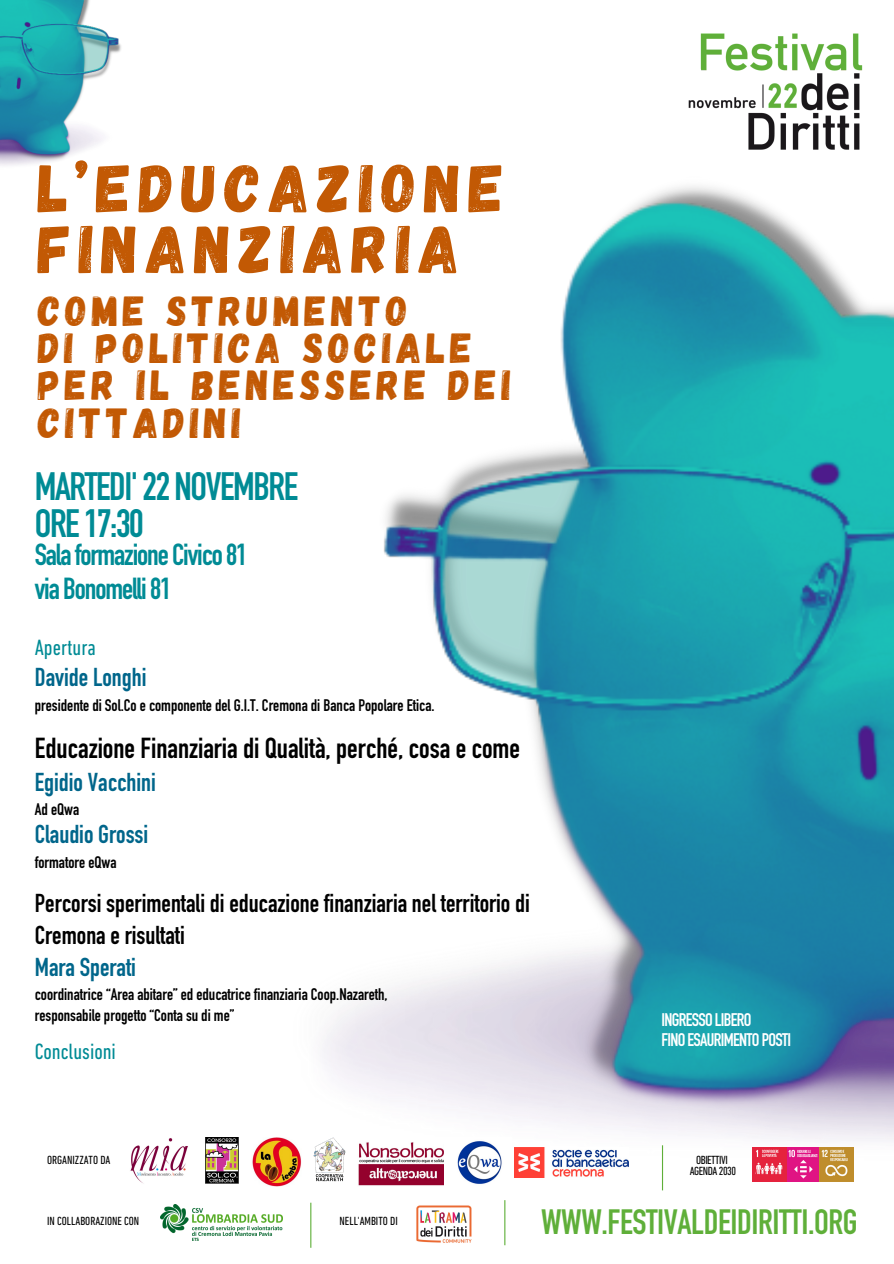
<style>
.page{position:relative;width:894px;height:1264px;background:#fff}
.page>*{position:absolute;margin:0;border:0;box-sizing:border-box;transform-origin:0 0}
.t1{font:67.5px/60.8px "Gagalin";letter-spacing:.115em;color:#c25904}
.t2{font:42px/37.2px "Gagalin";letter-spacing:.115em;color:#c25904}
.t3{font:700 39px/37.2px "DIN Condensed";letter-spacing:-.035em;color:#008b95}
.t4{font:700 34.65px "DIN Condensed";letter-spacing:-.01em;color:#5faf39}
.t5{font:700 30px/33.8px "DIN Condensed";letter-spacing:-.035em;color:#008b95}
.t6{font:700 28.5px "DIN Condensed";color:#000}
.t7{font:700 25.5px/32px "DIN Condensed";color:#000}
.t8{font:700 25.5px "DIN Condensed";color:#01668b}
.t9{font:condensed 22.5px "DIN Next LT Pro";color:#008b95}
.t10{font:700 18px/20.2px "DIN Condensed";letter-spacing:-.035em;color:#fff}
.t11{font:700 16.5px/20.7px "DIN Condensed";color:#000}
.t12{font:condensed 12px "DIN Next LT Pro";color:#000}
.t13{font:condensed 12px/10.9px "DIN Next LT Pro";letter-spacing:-.035em;color:#000;text-align:center}
</style>
<div class="page">
<img style="left:322px;top:186px;width:571px;height:974px">
<img style="left:688px;top:33px;width:175px;height:117px">
<img style="left:416px;top:1205px;width:56px;height:38px">
<img style="left:160px;top:1204px;width:122px;height:36px">
<hr style="left:310px;top:1202px;width:1px;height:45px;background:#5faf39">
<img style="left:752px;top:1147px;width:101px;height:34px">
<img style="left:205px;top:1137px;width:33px;height:46px">
<img style="left:130px;top:1138px;width:58px;height:46px">
<img style="left:252px;top:1137px;width:49px;height:49px">
<img style="left:313px;top:1137px;width:32px;height:45px">
<img style="left:358px;top:1137px;width:86px;height:49px">
<img style="left:514px;top:1147px;width:114px;height:30px">
<img style="left:444px;top:1137px;width:67px;height:47px">
<hr style="left:504px;top:1200px;width:1px;height:45px;background:#5faf39">
<hr style="left:661px;top:1145px;width:2px;height:45px;background:#5faf39">
<img style="left:0;top:0;width:121px;height:166px">
<h1 class="t1" style="left:38px;top:155px;width:467px">L’EDUCAZIONE<br>FINANZIARIA</h1>
<h2 class="t2" style="left:38px;top:290px;width:474px">COME STRUMENTO<br>DI POLITICA SOCIALE<br>PER IL BENESSERE DEI<br>CITTADINI</h2>
<h3 class="t3" style="left:35px;top:473px;width:265px">MARTEDI'22 NOVEMBRE<br>ORE17:30</h3>
<h3 class="t5" style="left:35px;top:541px;width:214px">Salaformazione Civico81 via Bonomelli81</h3>
<h3 class="t9" style="left:35px;top:638px;width:63px">Apertura</h3>
<h3 class="t8" style="left:35px;top:668px;width:113px">Davide Longhi</h3>
<p class="t11" style="left:35px;top:696px;width:401px">presidente di Sol.Co e componente del G.I.T. Cremona di Banca Popolare Etica.</p>
<h3 class="t6" style="left:35px;top:737px;width:486px">Educazione Finanziaria di Qualità, perché, cosa e come</h3>
<h3 class="t8" style="left:35px;top:772px;width:123px">Egidio Vacchini</h3>
<p class="t11" style="left:35px;top:801px;width:46px">Ad eQwa</p>
<h3 class="t8" style="left:35px;top:825px;width:115px">Claudio Grossi</h3>
<p class="t11" style="left:35px;top:853px;width:83px">formatore eQwa</p>
<h3 class="t7" style="left:35px;top:890px;width:496px">Percorsi sperimentali di educazione finanziaria nel territorio di<br>Cremona e risultati</h3>
<h3 class="t8" style="left:35px;top:957px;width:103px">Mara Sperati</h3>
<p class="t11" style="left:35px;top:986px;width:354px">coordinatrice “Area abitare” ed educatrice finanziaria Coop.Nazareth, responsabile progetto “Conta su di me”</p>
<h3 class="t9" style="left:35px;top:1042px;width:83px">Conclusioni</h3>
<p class="t10" style="left:661px;top:1012px;width:131px">INGRESSO LIBERO<br>FINO ESAURIMENTO POSTI</p>
<p class="t12" style="left:47px;top:1155px;width:65px">ORGANIZZATO DA</p>
<p class="t12" style="left:47px;top:1216px;width:94px">IN COLLABORAZIONE CON</p>
<p class="t12" style="left:339px;top:1216px;width:60px">NELL'AMBITO DI</p>
<p class="t13" style="left:689px;top:1155px;width:48px">OBIETTIVI<br>AGENDA 2030</p>
<h3 class="t4" style="left:541px;top:1209px;width:318px">WWW.FESTIVALDEIDIRITTI.ORG</h3>
</div>
